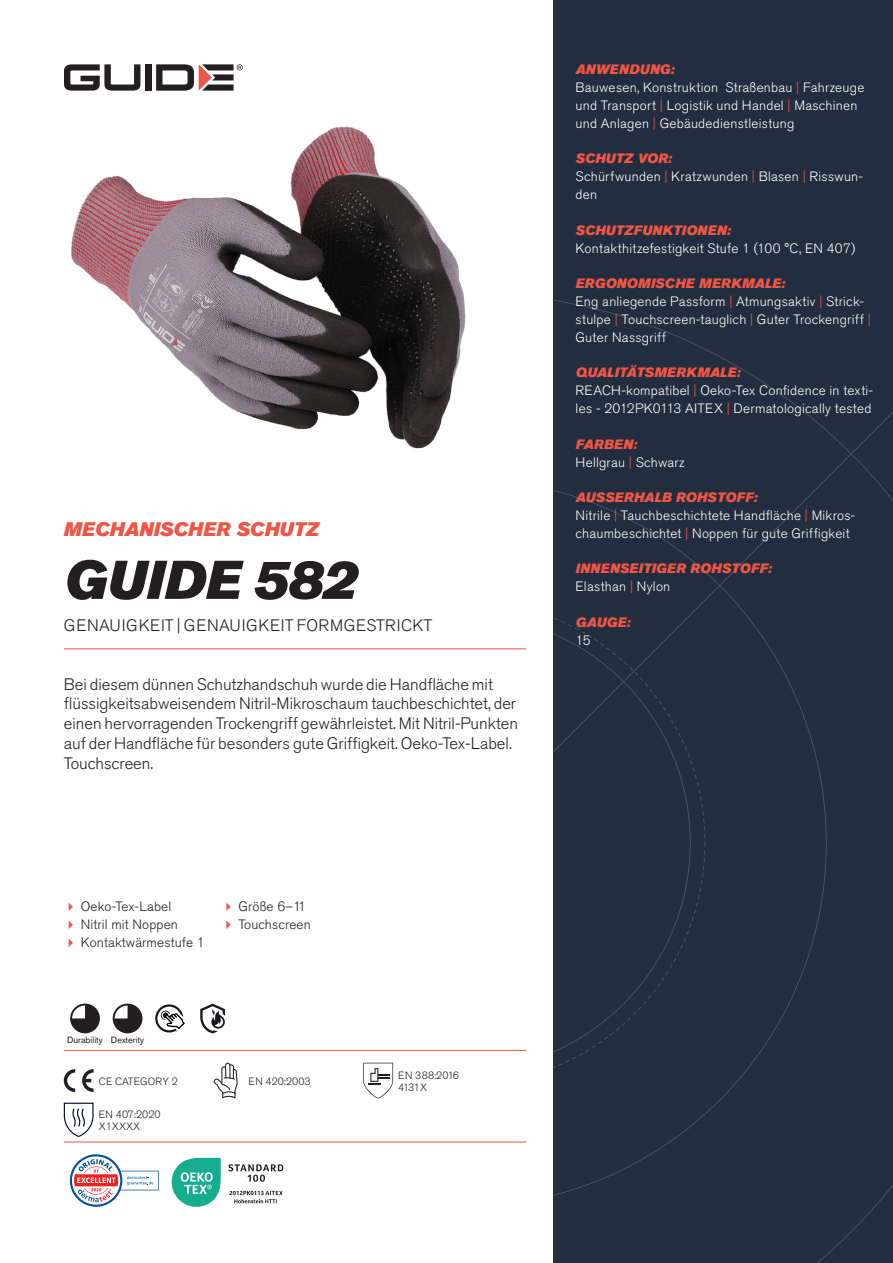
<style>
.page{position:relative;width:893px;height:1263px;background:#fff}
.page>*{position:absolute;margin:0;border:0;box-sizing:border-box;transform-origin:0 0}
.Rubrik{font:italic 54px "Akzidenz Grotesk Pro Super";color:#231f20}
.Överrubrik{font:italic 19.5px "Akzidenz Grotesk Pro Super";letter-spacing:.005em;color:#f05545}
.Ingress{font:300 16.5px/19.8px "Akzidenz Grotesk Pro";color:#231f20}
.Product_-_AltSegment{font:300 16.5px "Akzidenz Grotesk Pro";letter-spacing:.03em;color:#231f20}
.Produkt_-_Brödtext{font:300 13.5px/18px "Akzidenz Grotesk Pro";letter-spacing:.02em;color:#fff}
.Produkt_-_Namn{font:italic 13.5px "Akzidenz Grotesk Pro Super";letter-spacing:.015em;color:#f05545}
.t1{font:300 13.5px "Akzidenz Grotesk Pro";letter-spacing:.01em;color:#231f20}
.t2{font:300 10.5px "Akzidenz Grotesk Pro";color:#231f20}
.Produkt_-_Egenskaper{font:9px "Akzidenz Grotesk Pro";color:#231f20}
.s1{color:#f05545}
</style>
<div class="page">
<div style="left:145px;top:64px;width:7px;height:27px;background:#231f20"></div>
<svg style="left:156px;top:64px;width:87px;height:27px"></svg>
<svg style="left:64px;top:64px;width:76px;height:27px"></svg>
<div style="left:553px;top:0;width:340px;height:1263px;background:#222d3f"></div>
<svg style="left:553px;top:300px;width:340px;height:963px"></svg>
<hr style="left:64px;top:1050px;width:462px;height:1px;background:#f05545">
<hr style="left:64px;top:1142px;width:462px;height:1px;background:#f05545">
<svg style="left:70px;top:1003px;width:30px;height:30px"></svg>
<svg style="left:113px;top:1003px;width:29px;height:30px"></svg>
<svg style="left:155px;top:1004px;width:30px;height:28px"></svg>
<svg style="left:200px;top:1003px;width:25px;height:30px"></svg>
<svg style="left:64px;top:1069px;width:11px;height:23px"></svg>
<svg style="left:82px;top:1069px;width:12px;height:23px"></svg>
<svg style="left:214px;top:1063px;width:24px;height:35px"></svg>
<svg style="left:363px;top:1063px;width:30px;height:35px"></svg>
<svg style="left:64px;top:1103px;width:30px;height:34px"></svg>
<svg style="left:70px;top:1154px;width:89px;height:53px"></svg>
<svg style="left:172px;top:1158px;width:49px;height:49px"></svg>
<svg style="left:228px;top:1164px;width:55px;height:18px"></svg>
<svg style="left:229px;top:1191px;width:54px;height:12px"></svg>
<img style="left:71px;top:126px;width:395px;height:323px">
<hr style="left:64px;top:648px;width:462px;height:1px;background:#f05545">
<p class="Överrubrik" style="left:64px;top:517px;width:257px">MECHANISCHER SCHUTZ</p>
<p class="Rubrik" style="left:64px;top:545px;width:295px">GUIDE 582</p>
<p class="Product_-_AltSegment" style="left:64px;top:615px;width:370px">GENAUIGKEIT | GENAUIGKEIT FORMGESTRICKT</p>
<p class="Ingress" style="left:64px;top:674px;width:456px">Bei diesem dünnen Schutzhandschuh wurde die Handfläche mit flüssigkeitsabweisendem Nitril-Mikroschaum tauchbeschichtet, der einen hervorragenden Trockengriff gewährleistet. Mit Nitril-Punkten auf der Handfläche für besonders gute Griffigkeit. Oeko-Tex-Label.<br>Touchscreen.</p>
<p class="t1" style="left:81px;top:898px;width:92px">Oeko-Tex-Label</p>
<p class="t1" style="left:81px;top:916px;width:99px">Nitril mit Noppen</p>
<p class="t1" style="left:81px;top:934px;width:125px">Kontaktwärmestufe 1</p>
<p class="t1" style="left:238px;top:898px;width:69px">Größe 6–11</p>
<p class="t1" style="left:238px;top:916px;width:74px">Touchscreen</p>
<p class="Produkt_-_Egenskaper" style="left:67px;top:1034px;width:37px">Durability</p>
<p class="Produkt_-_Egenskaper" style="left:111px;top:1034px;width:35px">Dexterity</p>
<p class="t2" style="left:99px;top:1074px;width:81px">CE CATEGORY 2</p>
<p class="t2" style="left:248px;top:1074px;width:64px">EN 420:2003</p>
<p class="t2" style="left:99px;top:1107px;width:63px">EN 407:2020</p>
<p class="t2" style="left:99px;top:1119px;width:43px">X1XXXX</p>
<p class="t2" style="left:398px;top:1068px;width:62px">EN 388:2016</p>
<p class="t2" style="left:398px;top:1080px;width:30px">4131X</p>
<p class="Produkt_-_Namn" style="left:576px;top:60px;width:100px">ANWENDUNG:</p>
<p class="Produkt_-_Brödtext" style="left:576px;top:78px;width:290px">Bauwesen, Konstruktion Straßenbau <span class="s1">|</span> Fahrzeuge und Transport <span class="s1">|</span> Logistik und Handel <span class="s1">|</span> Maschinen und Anlagen <span class="s1">|</span> Gebäudedienstleistung</p>
<p class="Produkt_-_Namn" style="left:576px;top:150px;width:98px">SCHUTZ VOR:</p>
<p class="Produkt_-_Brödtext" style="left:576px;top:168px;width:289px">Schürfwunden <span class="s1">|</span> Kratzwunden <span class="s1">|</span> Blasen <span class="s1">|</span> Risswun&shy;den</p>
<p class="Produkt_-_Namn" style="left:576px;top:221px;width:157px">SCHUTZFUNKTIONEN:</p>
<p class="Produkt_-_Brödtext" style="left:576px;top:239px;width:281px">Kontakthitzefestigkeit Stufe 1 (100 °C, EN 407)</p>
<p class="Produkt_-_Namn" style="left:576px;top:274px;width:211px">ERGONOMISCHE MERKMALE:</p>
<p class="Produkt_-_Brödtext" style="left:576px;top:292px;width:297px">Eng anliegende Passform <span class="s1">|</span> Atmungsaktiv <span class="s1">|</span> Strick&shy;stulpe <span class="s1">|</span> Touchscreen-tauglich <span class="s1">|</span> Guter Trockengriff <span class="s1">|<br></span>Guter Nassgriff</p>
<p class="Produkt_-_Namn" style="left:576px;top:364px;width:166px">QUALITÄTSMERKMALE:</p>
<p class="Produkt_-_Brödtext" style="left:576px;top:382px;width:299px">REACH-kompatibel <span class="s1">|</span> Oeko-Tex Confidence in texti&shy;les - 2012PK0113 AITEX <span class="s1">|</span> Dermatologically tested</p>
<p class="Produkt_-_Namn" style="left:576px;top:435px;width:63px">FARBEN:</p>
<p class="Produkt_-_Brödtext" style="left:576px;top:453px;width:111px">Hellgrau <span class="s1">|</span> Schwarz</p>
<p class="Produkt_-_Namn" style="left:576px;top:488px;width:183px">AUSSERHALB ROHSTOFF:</p>
<p class="Produkt_-_Brödtext" style="left:576px;top:506px;width:281px">Nitrile <span class="s1">|</span> Tauchbeschichtete Handfläche <span class="s1">|</span> Mikros&shy;chaumbeschichtet <span class="s1">|</span> Noppen für gute Griffigkeit</p>
<p class="Produkt_-_Namn" style="left:576px;top:560px;width:198px">INNENSEITIGER ROHSTOFF:</p>
<p class="Produkt_-_Brödtext" style="left:576px;top:578px;width:96px">Elasthan <span class="s1">|</span> Nylon</p>
<p class="Produkt_-_Namn" style="left:576px;top:613px;width:56px">GAUGE:</p>
<p class="Produkt_-_Brödtext" style="left:576px;top:631px;width:17px">15</p>
</div>
